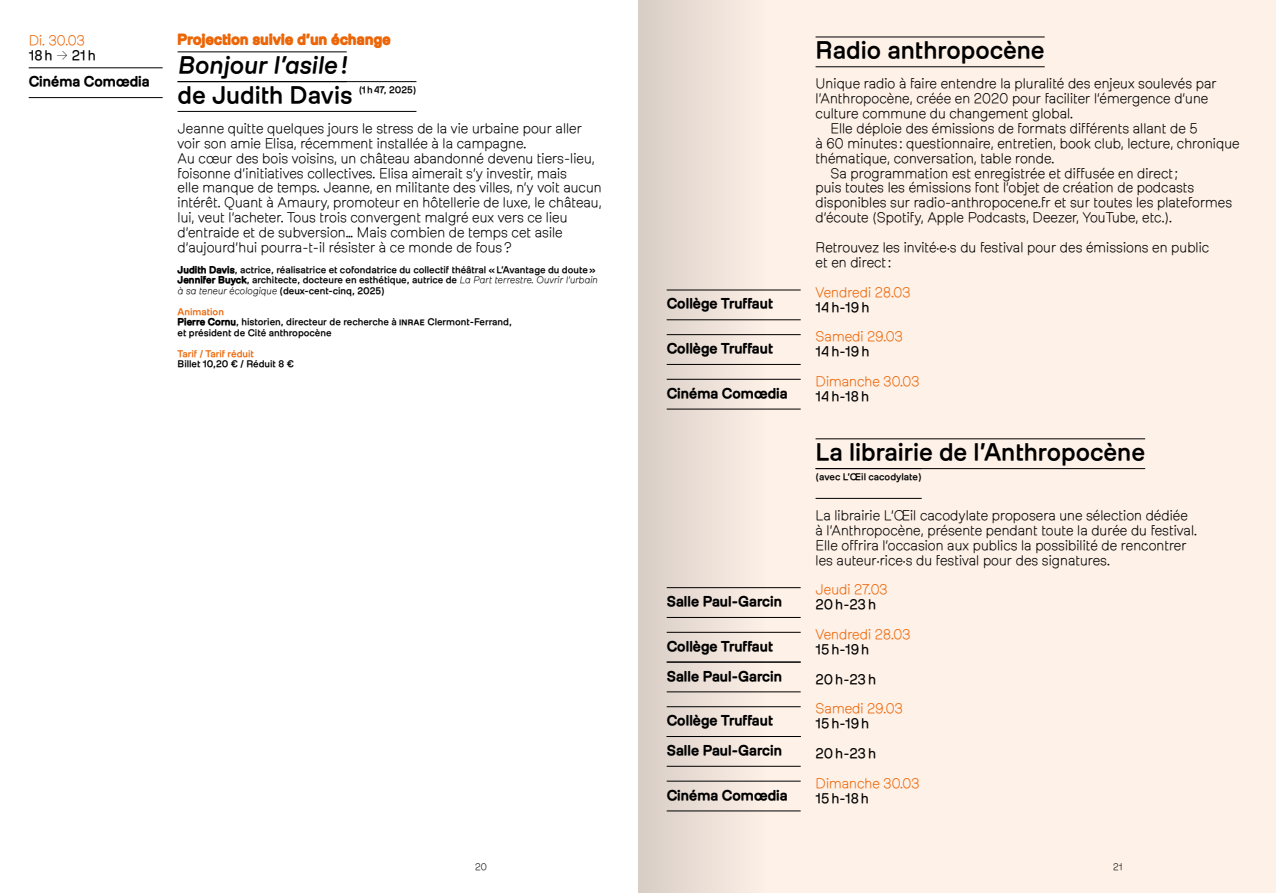
<style>
.page{position:relative;width:1276px;height:893px;background:#fff}
.page>*{position:absolute;margin:0;border:0;box-sizing:border-box;transform-origin:0 0}
.t1{font:22.5px "Milling Triplex 1 mm";color:#000}
.t2{font:italic 22.5px "Milling Triplex 1 mm";color:#000}
.t3{font:13.2px/14.9px "Milling Simplex 1 mm";letter-spacing:.005em;color:#000}
.t4{font:13.2px "Milling Triplex 1,5 mm";letter-spacing:.005em;color:#000}
.t5{font:13.2px "Milling Simplex 1 mm";letter-spacing:.005em;color:#ec6608}
.t6{font:13.2px "Milling Duplex 1 mm";letter-spacing:.005em;color:#000}
.t7{font:13.2px "Milling Triplex 2,5 mm";letter-spacing:.03em;color:#ec6608}
.t8{font:9px/10.5px "Milling Triplex 1 mm";color:#000}
.t9{font:9px "Milling Triplex 1 mm";color:#ec6608}
.t10{font:9px "Milling Simplex 1 mm";color:#000}
.s1{font-family:"Milling Simplex 0,5 mm"}
.s2{font-family:"Milling Triplex 2 mm"}
.s3{font-family:"Milling Simplex 1 mm";font-style:italic}
.s4{color:#ec6608}
.s5{font-family:"Milling Triplex 1,5 mm";font-size:7.2px}
</style>
<div class="page">
<div style="left:638px;top:0;width:638px;height:893px;background:#fef1e8"></div>
<hr style="left:178px;top:52px;width:169px;height:1px;background:#000">
<hr style="left:178px;top:81px;width:238px;height:1px;background:#000">
<hr style="left:178px;top:111px;width:238px;height:1px;background:#000">
<hr style="left:29px;top:68px;width:134px;height:1px;background:#000">
<hr style="left:29px;top:97px;width:134px;height:1px;background:#000">
<hr style="left:815px;top:37px;width:229px;height:1px;background:#000">
<hr style="left:815px;top:67px;width:229px;height:1px;background:#000">
<hr style="left:815px;top:439px;width:330px;height:1px;background:#000">
<hr style="left:815px;top:468px;width:330px;height:1px;background:#000">
<hr style="left:815px;top:498px;width:106px;height:1px;background:#000">
<hr style="left:666px;top:290px;width:134px;height:1px;background:#000">
<hr style="left:666px;top:320px;width:134px;height:1px;background:#000">
<hr style="left:666px;top:334px;width:134px;height:1px;background:#000">
<hr style="left:666px;top:364px;width:134px;height:1px;background:#000">
<hr style="left:666px;top:379px;width:134px;height:1px;background:#000">
<hr style="left:666px;top:409px;width:134px;height:1px;background:#000">
<hr style="left:666px;top:587px;width:134px;height:1px;background:#000">
<hr style="left:666px;top:617px;width:134px;height:1px;background:#000">
<hr style="left:666px;top:632px;width:134px;height:1px;background:#000">
<hr style="left:666px;top:662px;width:134px;height:1px;background:#000">
<hr style="left:666px;top:692px;width:134px;height:1px;background:#000">
<hr style="left:666px;top:706px;width:134px;height:1px;background:#000">
<hr style="left:666px;top:736px;width:134px;height:1px;background:#000">
<hr style="left:666px;top:766px;width:134px;height:1px;background:#000">
<hr style="left:666px;top:781px;width:134px;height:1px;background:#000">
<hr style="left:666px;top:811px;width:134px;height:1px;background:#000">
<div style="left:638px;top:0;width:127px;height:893px;background:linear-gradient(to right,#d7ccc4,#f6e9e0)"></div>
<p class="t5" style="left:29px;top:30px;width:58px">Di. 30.03</p>
<p class="t6" style="left:29px;top:45px;width:69px">18 h <span class="s1">→</span> 21 h</p>
<p class="t4" style="left:29px;top:71px;width:122px">Cinéma Comœdia</p>
<p class="t7" style="left:178px;top:28px;width:214px">Projection suivie d’un échange</p>
<h1 class="t2" style="left:178px;top:47px;width:171px">Bonjour l’asile !</h1>
<h1 class="t1" style="left:178px;top:77px;width:176px">de Judith Davis</h1>
<p class="t8" style="left:359px;top:84px;width:59px">(1 h 47, 2025)</p>
<p class="t3" style="left:178px;top:120px;width:425px">Jeanne quitte quelques jours le stress de la vie urbaine pour aller voir son amie Elisa, récemment installée à la campagne.<br>Au cœur des bois voisins, un château abandonné devenu tiers-lieu, foisonne d’initiatives collectives. Elisa aimerait s’y investir, mais<br>elle manque de temps. Jeanne, en militante des villes, n’y voit aucun intérêt. Quant à Amaury, promoteur en hôtellerie de luxe, le château, lui, veut l’acheter. Tous trois convergent malgré eux vers ce lieu d’entraide et de subversion… Mais combien de temps cet asile d’aujourd’hui pourra-t-il résister à ce monde de fous ?</p>
<p class="t8" style="left:178px;top:264px;width:421px"><span class="s2">Judith Davis</span>, actrice, réalisatrice et cofondatrice du collectif théâtral « L’Avantage du doute »<br><span class="s2">Jennifer Buyck</span>, architecte, docteure en esthétique, autrice de <span class="s3">La Part terrestre. Ouvrir l’urbain à sa teneur écologique</span> (deux-cent-cinq, 2025)</p>
<p class="t8" style="left:178px;top:306px;width:336px"><span class="s4">Animation<br></span><span class="s2">Pierre Cornu</span>, historien, directeur de recherche à <span class="s5">INRAE</span> Clermont-Ferrand, et président de Cité anthropocène</p>
<p class="t9" style="left:178px;top:347px;width:78px">Tarif / Tarif réduit</p>
<p class="t8" style="left:178px;top:358px;width:118px">Billet 10,20 € / Réduit 8 €</p>
<p class="t4" style="left:666px;top:293px;width:108px">Collège Truffaut</p>
<p class="t4" style="left:666px;top:338px;width:108px">Collège Truffaut</p>
<p class="t4" style="left:666px;top:383px;width:122px">Cinéma Comœdia</p>
<p class="t4" style="left:666px;top:591px;width:117px">Salle Paul-Garcin</p>
<p class="t4" style="left:666px;top:635px;width:108px">Collège Truffaut</p>
<p class="t4" style="left:666px;top:665px;width:117px">Salle Paul-Garcin</p>
<p class="t4" style="left:666px;top:710px;width:108px">Collège Truffaut</p>
<p class="t4" style="left:666px;top:740px;width:117px">Salle Paul-Garcin</p>
<p class="t4" style="left:666px;top:784px;width:122px">Cinéma Comœdia</p>
<h1 class="t1" style="left:815px;top:33px;width:231px">Radio anthropocène</h1>
<p class="t3" style="left:815px;top:75px;width:403px">Unique radio à faire entendre la pluralité des enjeux soulevés par l’Anthropocène, créée en 2020 pour faciliter l’émergence d’une culture commune du changement global.</p>
<p class="t3" style="left:830px;top:120px;width:368px">Elle déploie des émissions de formats différents allant de 5</p>
<p class="t3" style="left:815px;top:135px;width:425px">à 60 minutes : questionnaire, entretien, book club, lecture, chronique</p>
<p class="t3" style="left:815px;top:150px;width:240px">thématique, conversation, table ronde.</p>
<p class="t3" style="left:830px;top:165px;width:349px">Sa programmation est enregistrée et diffusée en direct ;</p>
<p class="t3" style="left:815px;top:179px;width:380px">puis toutes les émissions font l’objet de création de podcasts</p>
<p class="t3" style="left:815px;top:194px;width:418px">disponibles sur radio-anthropocene.fr et sur toutes les plateformes</p>
<p class="t3" style="left:815px;top:209px;width:358px">d’écoute (Spotify, Apple Podcasts, Deezer, YouTube, etc.).</p>
<p class="t3" style="left:815px;top:239px;width:395px">Retrouvez les invité·e·s du festival pour des émissions en public et en direct :</p>
<p class="t5" style="left:815px;top:282px;width:96px">Vendredi 28.03</p>
<p class="t6" style="left:815px;top:296px;width:55px">14 h-19 h</p>
<p class="t5" style="left:815px;top:326px;width:89px">Samedi 29.03</p>
<p class="t6" style="left:815px;top:341px;width:55px">14 h-19 h</p>
<p class="t5" style="left:815px;top:371px;width:105px">Dimanche 30.03</p>
<p class="t6" style="left:815px;top:386px;width:55px">14 h-18 h</p>
<h1 class="t1" style="left:815px;top:435px;width:331px">La librairie de l’Anthropocène</h1>
<p class="t8" style="left:815px;top:471px;width:108px">(avec L’Œil cacodylate)</p>
<p class="t3" style="left:815px;top:507px;width:383px">La librairie L’Œil cacodylate proposera une sélection dédiée à l’Anthropocène, présente pendant toute la durée du festival.<br>Elle offrira l’occasion aux publics la possibilité de rencontrer les auteur·rice·s du festival pour des signatures.</p>
<p class="t5" style="left:815px;top:579px;width:74px">Jeudi 27.03</p>
<p class="t6" style="left:815px;top:594px;width:62px">20 h-23 h</p>
<p class="t5" style="left:815px;top:624px;width:96px">Vendredi 28.03</p>
<p class="t6" style="left:815px;top:639px;width:55px">15 h-19 h</p>
<p class="t6" style="left:815px;top:669px;width:62px">20 h-23 h</p>
<p class="t5" style="left:815px;top:698px;width:89px">Samedi 29.03</p>
<p class="t6" style="left:815px;top:713px;width:55px">15 h-19 h</p>
<p class="t6" style="left:815px;top:743px;width:62px">20 h-23 h</p>
<p class="t5" style="left:815px;top:773px;width:105px">Dimanche 30.03</p>
<p class="t6" style="left:815px;top:788px;width:55px">15 h-18 h</p>
<p class="t10" style="left:475px;top:860px;width:13px">20</p>
<p class="t10" style="left:1113px;top:860px;width:11px">21</p>
</div>
